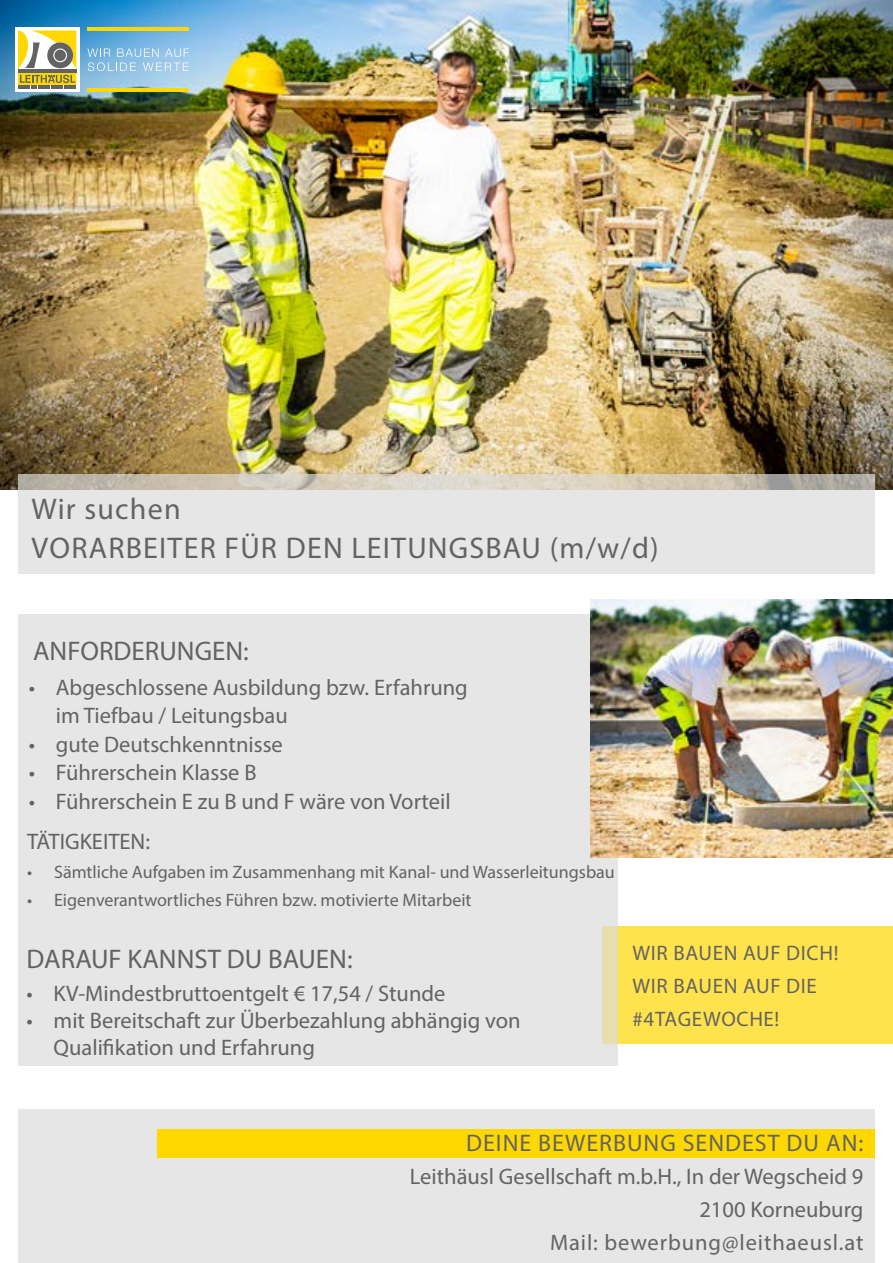
<style>
.page{position:relative;width:893px;height:1263px;background:#fff}
.page>*{position:absolute;margin:0;border:0;box-sizing:border-box;transform-origin:0 0}
.t1{font:30px/39px "Myriad Pro";letter-spacing:.04em;color:#646363}
.t2{font:27px "Myriad Pro";color:#646363}
.t3{font:24px "Myriad Pro";letter-spacing:.04em;color:#646363}
.t4{font:22.5px/33px "Myriad Pro";color:#646363}
.t5{font:21px/33px "Myriad Pro";letter-spacing:.03em;color:#646363}
.t6{font:18px "Myriad Pro";color:#646363}
</style>
<div class="page">
<div style="left:603px;top:927px;width:290px;height:117px;background:#ffe34d"></div>
<div style="left:18px;top:614px;width:600px;height:452px;background:#e6e6e6"></div>
<img style="left:590px;top:599px;width:303px;height:258px">
<img style="left:0;top:0;width:893px;height:490px">
<svg style="left:18px;top:474px;width:857px;height:100px;background:#e1e0de"></svg>
<div style="left:18px;top:1110px;width:857px;height:153px;background:#e6e6e6"></div>
<div style="left:157px;top:1129px;width:718px;height:29px;background:#ffd800"></div>
<hr style="left:88px;top:89px;width:101px;height:3px;background:#ffd800">
<hr style="left:88px;top:27px;width:101px;height:4px;background:#ffd800">
<svg style="left:87px;top:49px;width:102px;height:22px;background:#9cc8e7"></svg>
<div style="left:15px;top:27px;width:64px;height:65px;background:#fff"></div>
<svg style="left:18px;top:30px;width:58px;height:59px"></svg>
<div style="left:54px;top:50px;width:12px;height:11px;background:#646363;border-radius:50%"></div>
<h1 class="t1" style="left:32px;top:489px;width:629px">Wir suchen<br>VORARBEITER FÜR DEN LEITUNGSBAU (m/w/d)</h1>
<p class="t2" style="left:33px;top:634px;width:217px">ANFORDERUNGEN:</p>
<p class="t4" style="left:56px;top:672px;width:413px;line-height:28.5px;text-indent:-27px">• Abgeschlossene Ausbildung bzw. Erfahrung im Tiefbau / Leitungsbau</p>
<p class="t4" style="left:29px;top:727px;width:256px">• gute Deutschkenntnisse</p>
<p class="t4" style="left:29px;top:756px;width:229px">• Führerschein Klasse B</p>
<p class="t4" style="left:27px;top:780px;width:425px;line-height:40.7px">• Führerschein E zu B und F wäre von Vorteil<br>TÄTIGKEITEN:</p>
<p class="t6" style="left:27px;top:860px;width:589px">• Sämtliche Aufgaben im Zusammenhang mit Kanal- und Wasserleitungsbau</p>
<p class="t6" style="left:27px;top:889px;width:446px">• Eigenverantwortliches Führen bzw. motivierte Mitarbeit</p>
<p class="t2" style="left:27px;top:942px;width:327px">DARAUF KANNST DU BAUEN:</p>
<p class="t4" style="left:27px;top:977px;width:420px">• KV-Mindestbruttoentgelt € 17,54 / Stunde</p>
<p class="t4" style="left:54px;top:1007px;width:469px;line-height:27px;text-indent:-27px">• mit Bereitschaft zur Überbezahlung abhängig von<br>Qualifikation und Erfahrung</p>
<p class="t5" style="left:632px;top:936px;width:207px">WIR BAUEN AUF DICH!<br>WIR BAUEN AUF DIE #4TAGEWOCHE!</p>
<p class="t3" style="left:466px;top:1128px;width:399px">DEINE BEWERBUNG SENDEST DU AN:</p>
<p class="t4" style="left:410px;top:1160px;width:455px;text-align:right">Leithäusl Gesellschaft m.b.H., In der Wegscheid 9<br>2100 Korneuburg<br>Mail: bewerbung@leithaeusl.at</p>
</div>
